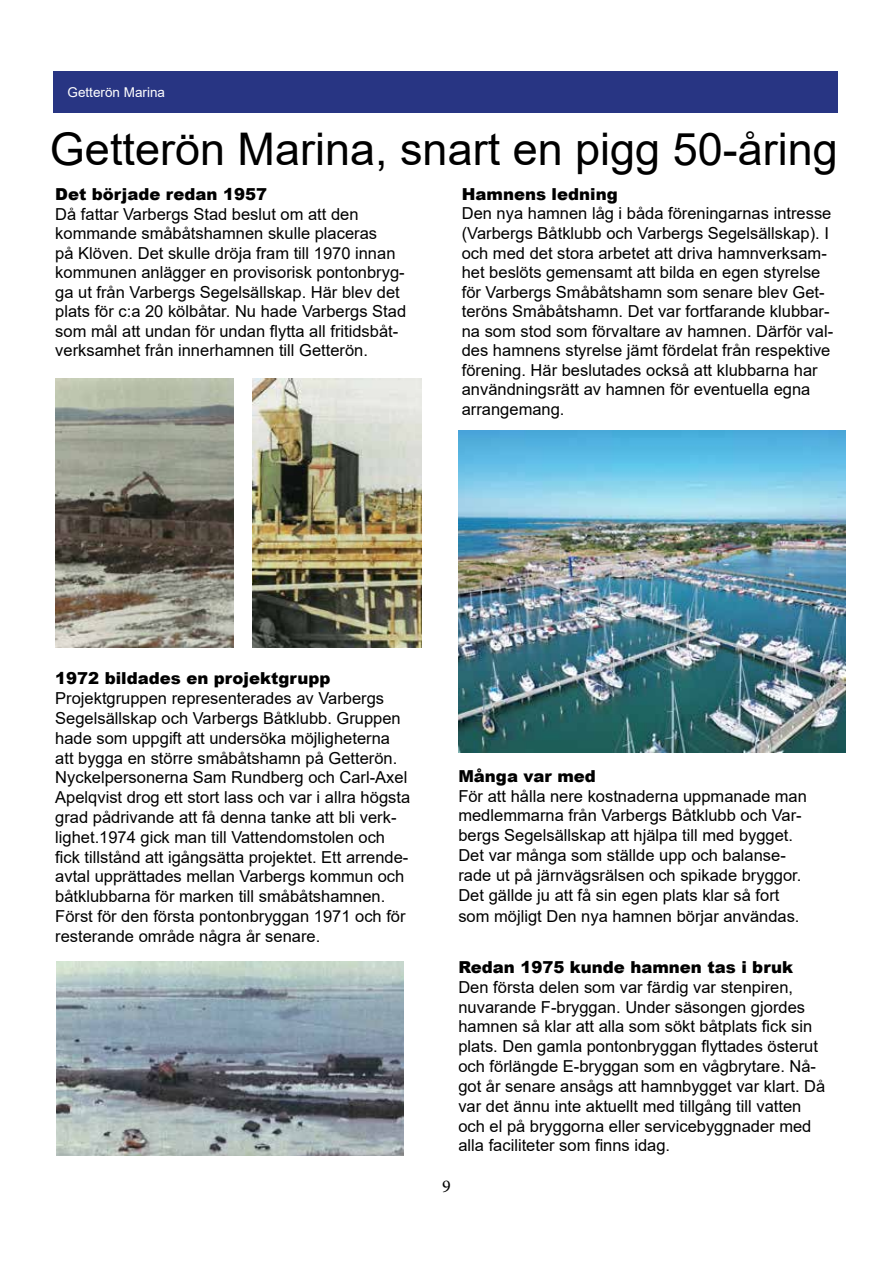
<style>
.page{position:relative;width:893px;height:1263px;background:#fff}
.page>*{position:absolute;margin:0;border:0;box-sizing:border-box;transform-origin:0 0}
.t1{font:45px "Arial";color:#000}
.t2{font:18px "Minion Pro";color:#000}
.t3{font:16.5px/19.8px "Arial";color:#000}
.t4{font:900 16.5px "Arial";color:#000}
.t5{font:13.5px "Arial";color:#fff}
</style>
<div class="page">
<div style="left:53px;top:71px;width:784px;height:41px;background:#283583"></div>
<img style="left:458px;top:431px;width:387px;height:321px">
<img style="left:253px;top:379px;width:169px;height:268px">
<img style="left:56px;top:379px;width:177px;height:268px">
<img style="left:57px;top:962px;width:347px;height:194px">
<p class="t5" style="left:68px;top:83px;width:99px">Getterön Marina</p>
<h1 class="t1" style="left:50px;top:118px;width:789px">Getterön Marina, snart en pigg 50-åring</h1>
<p class="t4" style="left:55px;top:182px;width:213px">Det började redan 1957</p>
<p class="t3" style="left:55px;top:204px;width:352px">Då fattar Varbergs Stad beslut om att den kommande småbåtshamnen skulle placeras<br>på Klöven. Det skulle dröja fram till 1970 innan kommunen anlägger en provisorisk pontonbryg&shy;ga ut från Varbergs Segelsällskap. Här blev det plats för c:a 20 kölbåtar. Nu hade Varbergs Stad som mål att undan för undan flytta all fritidsbåt&shy;verksamhet från innerhamnen till Getterön.</p>
<p class="t4" style="left:462px;top:182px;width:157px">Hamnens ledning</p>
<p class="t3" style="left:462px;top:204px;width:373px">Den nya hamnen låg i båda föreningarnas intresse (Varbergs Båtklubb och Varbergs Segelsällskap). I och med det stora arbetet att driva hamnverksam&shy;het beslöts gemensamt att bilda en egen styrelse för Varbergs Småbåtshamn som senare blev Get&shy;teröns Småbåtshamn. Det var fortfarande klubbar&shy;na som stod som förvaltare av hamnen. Därför val&shy;des hamnens styrelse jämt fördelat från respektive förening. Här beslutades också att klubbarna har användningsrätt av hamnen för eventuella egna arrangemang.</p>
<p class="t4" style="left:55px;top:666px;width:277px">1972 bildades en projektgrupp</p>
<p class="t3" style="left:55px;top:688px;width:356px">Projektgruppen representerades av Varbergs Segelsällskap och Varbergs Båtklubb. Gruppen hade som uppgift att undersöka möjligheterna att bygga en större småbåtshamn på Getterön.<br>Nyckelpersonerna Sam Rundberg och Carl-Axel Apelqvist drog ett stort lass och var i allra högsta grad pådrivande att få denna tanke att bli verk&shy;lighet.1974 gick man till Vattendomstolen och fick tillstånd att igångsätta projektet. Ett arrende&shy;avtal upprättades mellan Varbergs kommun och båtklubbarna för marken till småbåtshamnen.<br>Först för den första pontonbryggan 1971 och för resterande område några år senare.</p>
<p class="t4" style="left:458px;top:764px;width:139px">Många var med</p>
<p class="t3" style="left:458px;top:786px;width:350px">För att hålla nere kostnaderna uppmanade man medlemmarna från Varbergs Båtklubb och Var&shy;bergs Segelsällskap att hjälpa till med bygget.<br>Det var många som ställde upp och balanse&shy;rade ut på järnvägsrälsen och spikade bryggor.<br>Det gällde ju att få sin egen plats klar så fort</p>
<p class="t3" style="left:458px;top:906px;width:343px">som möjligt Den nya hamnen börjar användas.</p>
<p class="t4" style="left:458px;top:955px;width:336px">Redan 1975 kunde hamnen tas i bruk</p>
<p class="t3" style="left:458px;top:977px;width:368px">Den första delen som var färdig var stenpiren, nuvarande F-bryggan. Under säsongen gjordes hamnen så klar att alla som sökt båtplats fick sin plats. Den gamla pontonbryggan flyttades österut och förlängde E-bryggan som en vågbrytare. Nå&shy;got år senare ansågs att hamnbygget var klart. Då var det ännu inte aktuellt med tillgång till vatten och el på bryggorna eller servicebyggnader med alla faciliteter som finns idag.</p>
<p class="t2" style="left:442px;top:1174px;width:10px">9</p>
</div>
